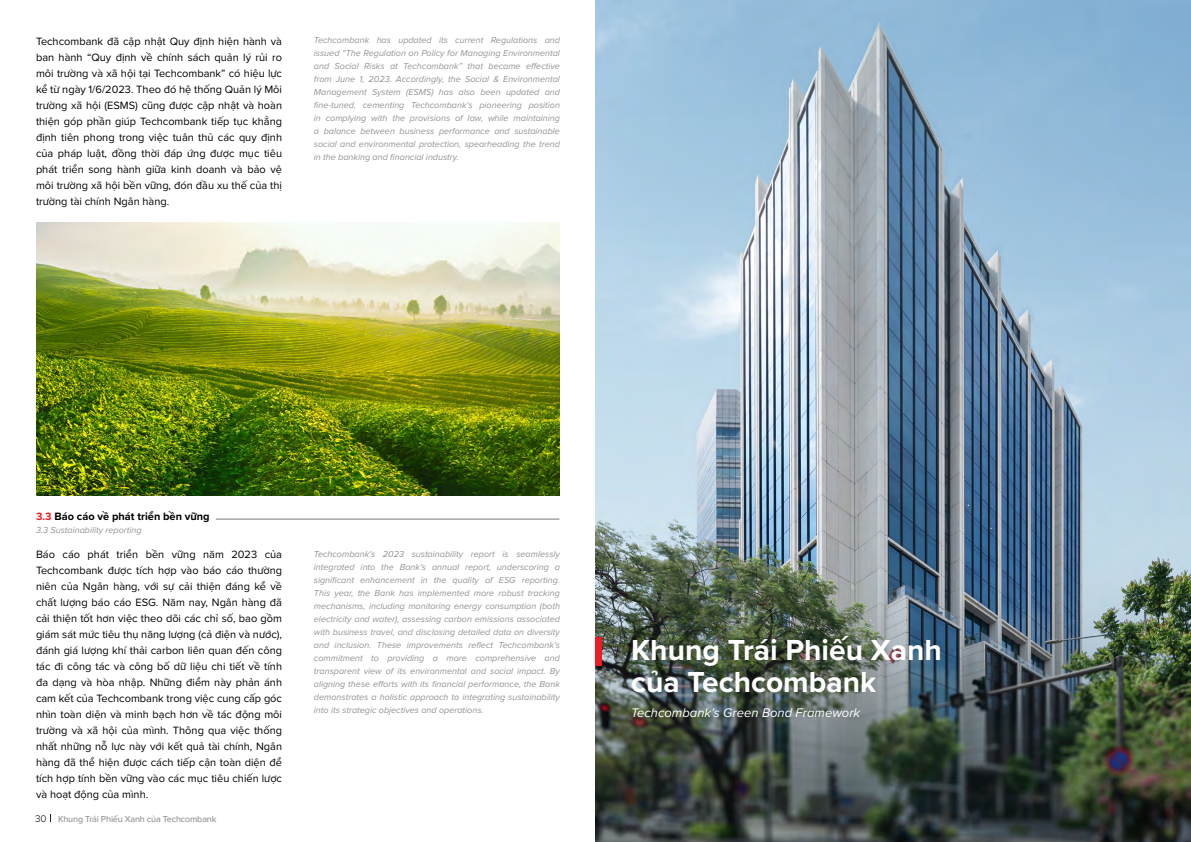
<style>
.page{position:relative;width:1191px;height:842px;background:#fff}
.page>*{position:absolute;margin:0;border:0;box-sizing:border-box;transform-origin:0 0}
.t1{font:700 30px/32px "Proxima Nova";color:#fff}
.t2{font:italic 13px "Proxima Nova";color:#fff}
.t3{font:11px/16px "Proxima Nova";color:#000;text-align:justify}
.t4{font:700 11px "Proxima Nova";color:#000}
.t5{font:italic 9px/13px "Proxima Nova";color:#919496;text-align:justify}
.t6{font:500 9px "Proxima Nova";letter-spacing:-.02em;color:#909395}
.s1{color:#ed1d24}
.s2{font-weight:300;font-size:10px;color:#000}
</style>
<div class="page">
<img style="left:36px;top:222px;width:523px;height:274px">
<hr style="left:216px;top:519px;width:343px;height:1px;background:#787878">
<img style="left:595px;top:0;width:596px;height:842px">
<div style="left:595px;top:637px;width:7px;height:28px;background:#ed1c24"></div>
<p class="t3" style="left:36px;top:33px;width:248px">Techcombank đã cập nhật Quy định hiện hành và ban hành “Quy định về chính sách quản lý rủi ro môi trường và xã hội tại Techcombank” có hiệu lực kể từ ngày 1/6/2023. Theo đó hệ thống Quản lý Môi trường xã hội (ESMS) cũng được cập nhật và hoàn thiện góp phần giúp Techcombank tiếp tục khẳng định tiên phong trong việc tuân thủ các quy định của pháp luật, đồng thời đáp ứng được mục tiêu phát triển song hành giữa kinh doanh và bảo vệ môi trường xã hội bền vững, đón đầu xu thế của thị trường tài chính Ngân hàng.</p>
<p class="t5" style="left:314px;top:33px;width:247px">Techcombank has updated its current Regulations and issued “The Regulation on Policy for Managing Environmental and Social Risks at Techcombank” that became effective from June 1, 2023. Accordingly, the Social &amp; Environmental Management System (ESMS) has also been updated and fine-tuned, cementing Techcombank’s pioneering position in complying with the provisions of law, while maintaining a balance between business performance and sustainable social and environmental protection, spearheading the trend in the banking and financial industry.</p>
<p class="t4" style="left:36px;top:508px;width:175px"><span class="s1">3.3</span> Báo cáo về phát triển bền vững</p>
<p class="t5" style="left:36px;top:523px;width:107px">3.3 Sustainability reporting</p>
<p class="t3" style="left:36px;top:546px;width:248px">Báo cáo phát triển bền vững năm 2023 của Techcombank được tích hợp vào báo cáo thường niên của Ngân hàng, với sự cải thiện đáng kể về chất lượng báo cáo ESG. Năm nay, Ngân hàng đã cải thiện tốt hơn việc theo dõi các chỉ số, bao gồm giám sát mức tiêu thụ năng lượng (cả điện và nước), đánh giá lượng khí thải carbon liên quan đến công tác đi công tác và công bố dữ liệu chi tiết về tính đa dạng và hòa nhập. Những điểm này phản ánh cam kết của Techcombank trong việc cung cấp góc nhìn toàn diện và minh bạch hơn về tác động môi trường và xã hội của mình. Thông qua việc thống nhất những nỗ lực này với kết quả tài chính, Ngân hàng đã thể hiện được cách tiếp cận toàn diện để tích hợp tính bền vững vào các mục tiêu chiến lược và hoạt động của mình.</p>
<p class="t6" style="left:35px;top:812px;width:183px"><span class="s2">30</span> Khung Trái Phiếu Xanh của Techcombank</p>
<p class="t5" style="left:314px;top:547px;width:248px">Techcombank’s 2023 sustainability report is seamlessly integrated into the Bank’s annual report, underscoring a significant enhancement in the quality of ESG reporting.<br>This year, the Bank has implemented more robust tracking mechanisms, including monitoring energy consumption (both electricity and water), assessing carbon emissions associated with business travel, and disclosing detailed data on diversity and inclusion. These improvements reflect Techcombank’s commitment to providing a more comprehensive and transparent view of its environmental and social impact. By aligning these efforts with its financial performance, the Bank demonstrates a holistic approach to integrating sustainability into its strategic objectives and operations.</p>
<h1 class="t1" style="left:631px;top:633px;width:312px">Khung Trái Phiếu Xanh của Techcombank</h1>
<h2 class="t2" style="left:631px;top:703px;width:231px">Techcombank’s Green Bond Framework</h2>
</div>
